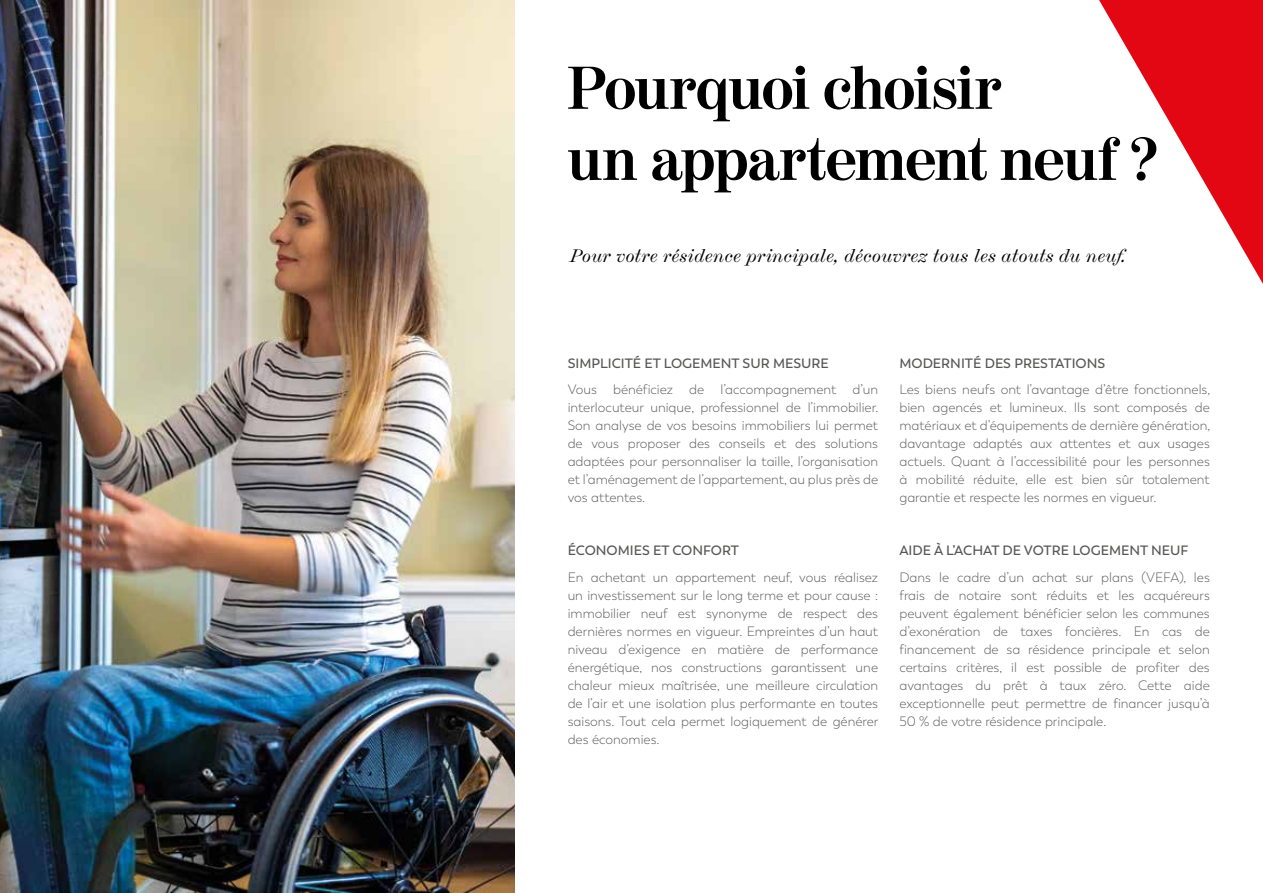
<style>
.page{position:relative;width:1263px;height:893px;background:#fff}
.page>*{position:absolute;margin:0;border:0;box-sizing:border-box;transform-origin:0 0}
.t1{font:700 60px/71.1px "Moderno FB";letter-spacing:-.02em;color:#000}
.t2{font:italic 18px "Chapman";letter-spacing:.02em;color:#000}
.t3{font:300 13.5px/18px "Trenda";color:#575756;text-align:justify}
.t4{font:600 13.5px "Trenda";color:#575756}
</style>
<div class="page">
<img style="left:0;top:0;width:514px;height:893px">
<svg style="left:1099px;top:0;width:164px;height:284px"></svg>
<h1 class="t1" style="left:568px;top:55px;width:592px">Pourquoi choisir<br>un appartement neuf ?</h1>
<h2 class="t2" style="left:570px;top:243px;width:557px">Pour votre résidence principale, découvrez tous les atouts du neuf.</h2>
<p class="t4" style="left:568px;top:355px;width:263px">SIMPLICITÉ ET LOGEMENT SUR MESURE</p>
<p class="t3" style="left:568px;top:381px;width:312px">Vous bénéficiez de l’accompagnement d’un interlocuteur unique, professionnel de l’immobilier.<br>Son analyse de vos besoins immobiliers lui permet de vous proposer des conseils et des solutions adaptées pour personnaliser la taille, l’organisation et l’aménagement de l’appartement, au plus près de vos attentes.</p>
<p class="t4" style="left:568px;top:543px;width:173px">ÉCONOMIES ET CONFORT</p>
<p class="t3" style="left:568px;top:568px;width:312px">En achetant un appartement neuf, vous réalisez un investissement sur le long terme et pour cause : immobilier neuf est synonyme de respect des dernières normes en vigueur. Empreintes d’un haut niveau d’exigence en matière de performance énergétique, nos constructions garantissent une chaleur mieux maîtrisée, une meilleure circulation de l’air et une isolation plus performante en toutes saisons. Tout cela permet logiquement de générer des économies.</p>
<p class="t4" style="left:899px;top:355px;width:207px">MODERNITÉ DES PRESTATIONS</p>
<p class="t3" style="left:899px;top:381px;width:312px">Les biens neufs ont l’avantage d’être fonctionnels, bien agencés et lumineux. Ils sont composés de matériaux et d’équipements de dernière génération, davantage adaptés aux attentes et aux usages actuels. Quant à l’accessibilité pour les personnes à mobilité réduite, elle est bien sûr totalement garantie et respecte les normes en vigueur.</p>
<p class="t4" style="left:899px;top:543px;width:290px">AIDE À L’ACHAT DE VOTRE LOGEMENT NEUF</p>
<p class="t3" style="left:899px;top:568px;width:312px">Dans le cadre d’un achat sur plans (VEFA), les frais de notaire sont réduits et les acquéreurs peuvent également bénéficier selon les communes d’exonération de taxes foncières. En cas de financement de sa résidence principale et selon certains critères, il est possible de profiter des avantages du prêt à taux zéro. Cette aide exceptionnelle peut permettre de financer jusqu’à 50 % de votre résidence principale.</p>
</div>
